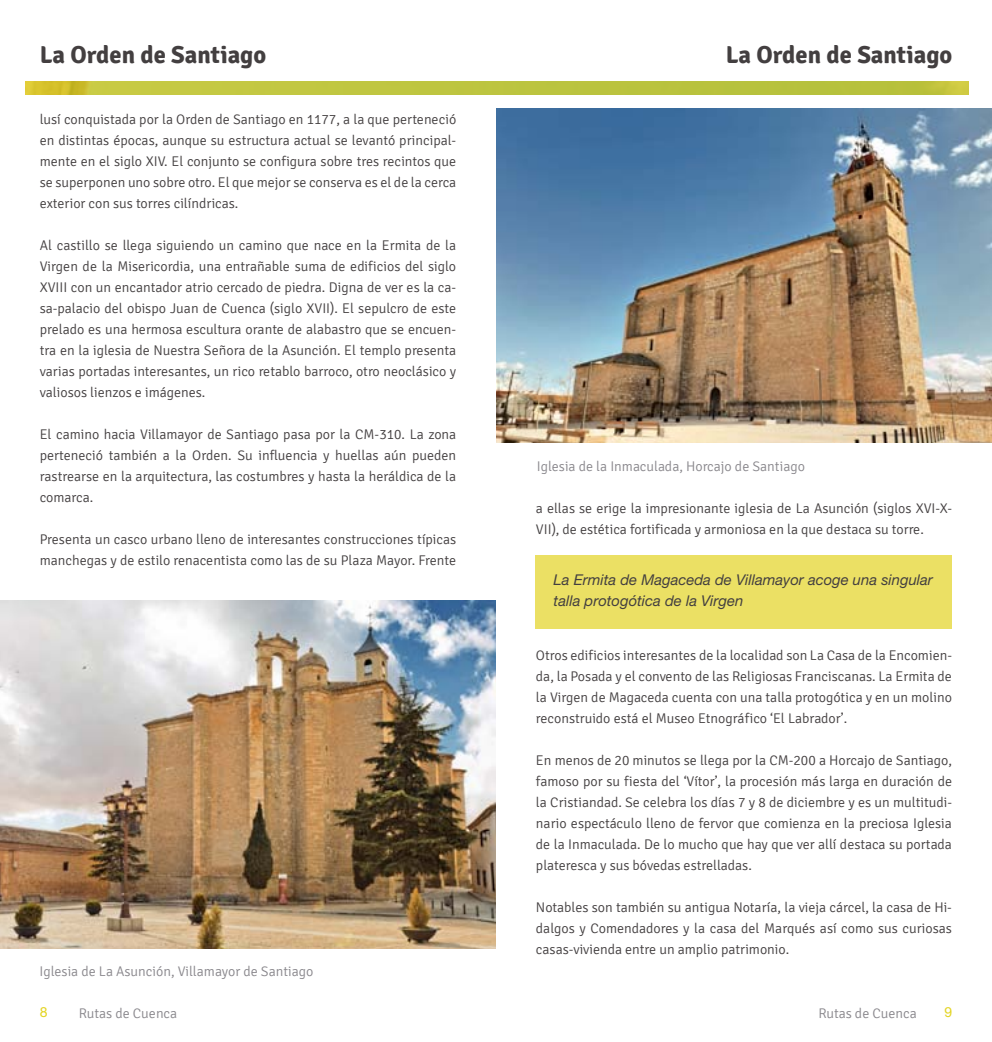
<style>
.page{position:relative;width:992px;height:1042px;background:#fff}
.page>*{position:absolute;margin:0;border:0;box-sizing:border-box;transform-origin:0 0}
.t1{font:700 24.5px "Signika";color:#433f40}
.t2{font:italic 14.88px/21px "Helvetica Neue LT Std";color:#433f40}
.t3{font:300 14px/21px "Signika";color:#433f40;text-align:justify}
.t4{font:300 14px "Signika";color:#89878c}
.t5{font:14px "Helvetica Neue LT Std";color:#e3d422}
</style>
<div class="page">
<div style="left:496px;top:81px;width:471px;height:14px;background:#b9c23d"></div>
<svg style="left:25px;top:81px;width:471px;height:14px;background:#c4c63e"></svg>
<img style="left:496px;top:109px;width:495px;height:334px">
<img style="left:0;top:600px;width:496px;height:348px">
<div style="left:535px;top:556px;width:416px;height:73px;background:#ebe064"></div>
<h1 class="t1" style="left:40px;top:40px;width:228px">La Orden de Santiago</h1>
<p class="t3" style="left:40px;top:109px;width:418px">lusí conquistada por la Orden de Santiago en 1177, a la que perteneció en distintas épocas, aunque su estructura actual se levantó principal&shy;mente en el siglo XIV. El conjunto se configura sobre tres recintos que se superponen uno sobre otro. El que mejor se conserva es el de la cerca exterior con sus torres cilíndricas.</p>
<p class="t3" style="left:40px;top:235px;width:418px">Al castillo se llega siguiendo un camino que nace en la Ermita de la Virgen de la Misericordia, una entrañable suma de edificios del siglo XVIII con un encantador atrio cercado de piedra. Digna de ver es la ca&shy;sa-palacio del obispo Juan de Cuenca (siglo XVII). El sepulcro de este prelado es una hermosa escultura orante de alabastro que se encuen&shy;tra en la iglesia de Nuestra Señora de la Asunción. El templo presenta varias portadas interesantes, un rico retablo barroco, otro neoclásico y valiosos lienzos e imágenes.</p>
<p class="t3" style="left:40px;top:424px;width:418px">El camino hacia Villamayor de Santiago pasa por la CM-310. La zona perteneció también a la Orden. Su influencia y huellas aún pueden rastrearse en la arquitectura, las costumbres y hasta la heráldica de la comarca.</p>
<p class="t3" style="left:40px;top:529px;width:418px">Presenta un casco urbano lleno de interesantes construcciones típicas manchegas y de estilo renacentista como las de su Plaza Mayor. Frente</p>
<p class="t4" style="left:39px;top:963px;width:275px">Iglesia de La Asunción, Villamayor de Santiago</p>
<h1 class="t1" style="left:725px;top:40px;width:228px">La Orden de Santiago</h1>
<p class="t4" style="left:536px;top:458px;width:269px">Iglesia de la Inmaculada, Horcajo de Santiago</p>
<p class="t3" style="left:536px;top:498px;width:417px">a ellas se erige la impresionante iglesia de La Asunción (siglos XVI-X-<br>VII), de estética fortificada y armoniosa en la que destaca su torre.</p>
<p class="t2" style="left:553px;top:569px;width:380px">La Ermita de Magaceda de Villamayor acoge una singular talla protogótica de la Virgen</p>
<p class="t3" style="left:536px;top:645px;width:417px">Otros edificios interesantes de la localidad son La Casa de la Encomien&shy;da, la Posada y el convento de las Religiosas Franciscanas. La Ermita de la Virgen de Magaceda cuenta con una talla protogótica y en un molino reconstruido está el Museo Etnográfico ‘El Labrador’.</p>
<p class="t3" style="left:536px;top:750px;width:417px">En menos de 20 minutos se llega por la CM-200 a Horcajo de Santiago, famoso por su fiesta del ‘Vítor’, la procesión más larga en duración de la Cristiandad. Se celebra los días 7 y 8 de diciembre y es un multitudi&shy;nario espectáculo lleno de fervor que comienza en la preciosa Iglesia de la Inmaculada. De lo mucho que hay que ver allí destaca su portada plateresca y sus bóvedas estrelladas.</p>
<p class="t3" style="left:536px;top:897px;width:417px">Notables son también su antigua Notaría, la vieja cárcel, la casa de Hi&shy;dalgos y Comendadores y la casa del Marqués así como sus curiosas casas-vivienda entre un amplio patrimonio.</p>
<p class="t5" style="left:40px;top:1004px;width:9px">8</p>
<p class="t5" style="left:944px;top:1004px;width:9px">9</p>
<p class="t4" style="left:79px;top:1005px;width:100px">Rutas de Cuenca</p>
<p class="t4" style="left:818px;top:1005px;width:100px">Rutas de Cuenca</p>
</div>
